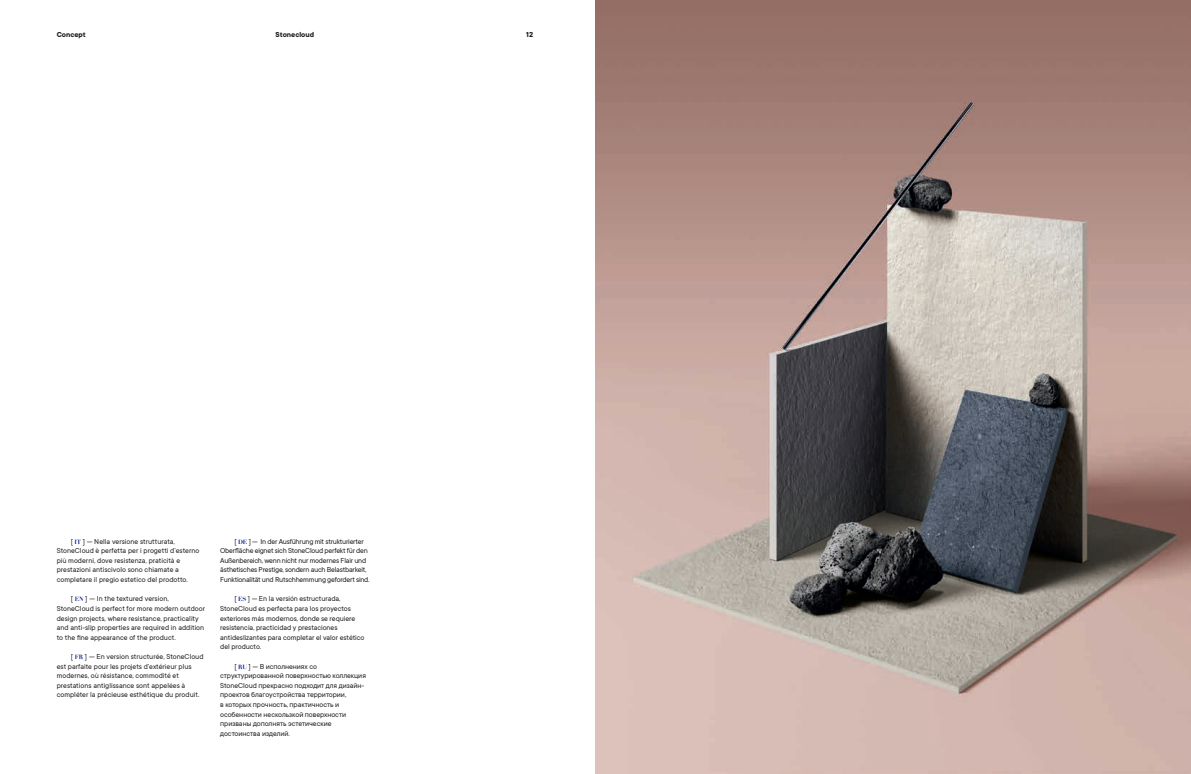
<style>
.page{position:relative;width:1191px;height:774px;background:#fff}
.page>*{position:absolute;margin:0;border:0;box-sizing:border-box;transform-origin:0 0}
.t1{font:8px/9.6px "TT Commons";letter-spacing:-.005em;color:#231f20}
.t2{font:8px/9.6px "TT Commons";letter-spacing:-.025em;color:#231f20}
.t3{font:700 8px "TT Commons";color:#231f20}
.s1{font-family:"Didot";font-weight:700;font-size:6px;color:#00148b}
</style>
<div class="page">
<img style="left:595px;top:0;width:596px;height:774px">
<p class="t3" style="left:57px;top:30px;width:31px">Concept</p>
<p class="t3" style="left:276px;top:30px;width:40px">Stonecloud</p>
<p class="t3" style="left:526px;top:30px;width:8px">12</p>
<p class="t1" style="left:57px;top:536px;width:144px;text-indent:14px">[ <span class="s1">IT</span> ] — Nella versione strutturata, StoneCloud è perfetta per i progetti d’esterno più moderni, dove resistenza, praticità e prestazioni antiscivolo sono chiamate a completare il pregio estetico del prodotto.</p>
<p class="t1" style="left:57px;top:594px;width:150px;text-indent:14px">[ <span class="s1">EN</span> ] — In the textured version, StoneCloud is perfect for more modern outdoor design projects, where resistance, practicality and anti-slip properties are required in addition to the fine appearance of the product.</p>
<p class="t1" style="left:57px;top:652px;width:148px;text-indent:14px">[ <span class="s1">FR</span> ] — En version structurée, StoneCloud est parfaite pour les projets d’extérieur plus modernes, où résistance, commodité et prestations antiglissance sont appelées à compléter la précieuse esthétique du produit.</p>
<p class="t2" style="left:220px;top:536px;width:151px;text-indent:14px">[ <span class="s1">DE</span> ] — In der Ausführung mit strukturierter Oberfläche eignet sich StoneCloud perfekt für den Außenbereich, wenn nicht nur modernes Flair und ästhetisches Prestige, sondern auch Belastbarkeit, Funktionalität und Rutschhemmung gefordert sind.</p>
<p class="t1" style="left:220px;top:594px;width:146px;text-indent:14px">[ <span class="s1">ES</span> ] — En la versión estructurada, StoneCloud es perfecta para los proyectos exteriores más modernos, donde se requiere resistencia, practicidad y prestaciones antideslizantes para completar el valor estético del producto.</p>
<p class="t1" style="left:220px;top:661px;width:147px;text-indent:14px">[ <span class="s1">RU</span> ] — В исполнениях со структурированной поверхностью коллекция StoneCloud прекрасно подходит для дизайн&shy;проектов благоустройства территории,<br>в которых прочность, практичность и особенности нескользкой поверхности призваны дополнять эстетические достоинства изделий.</p>
</div>
